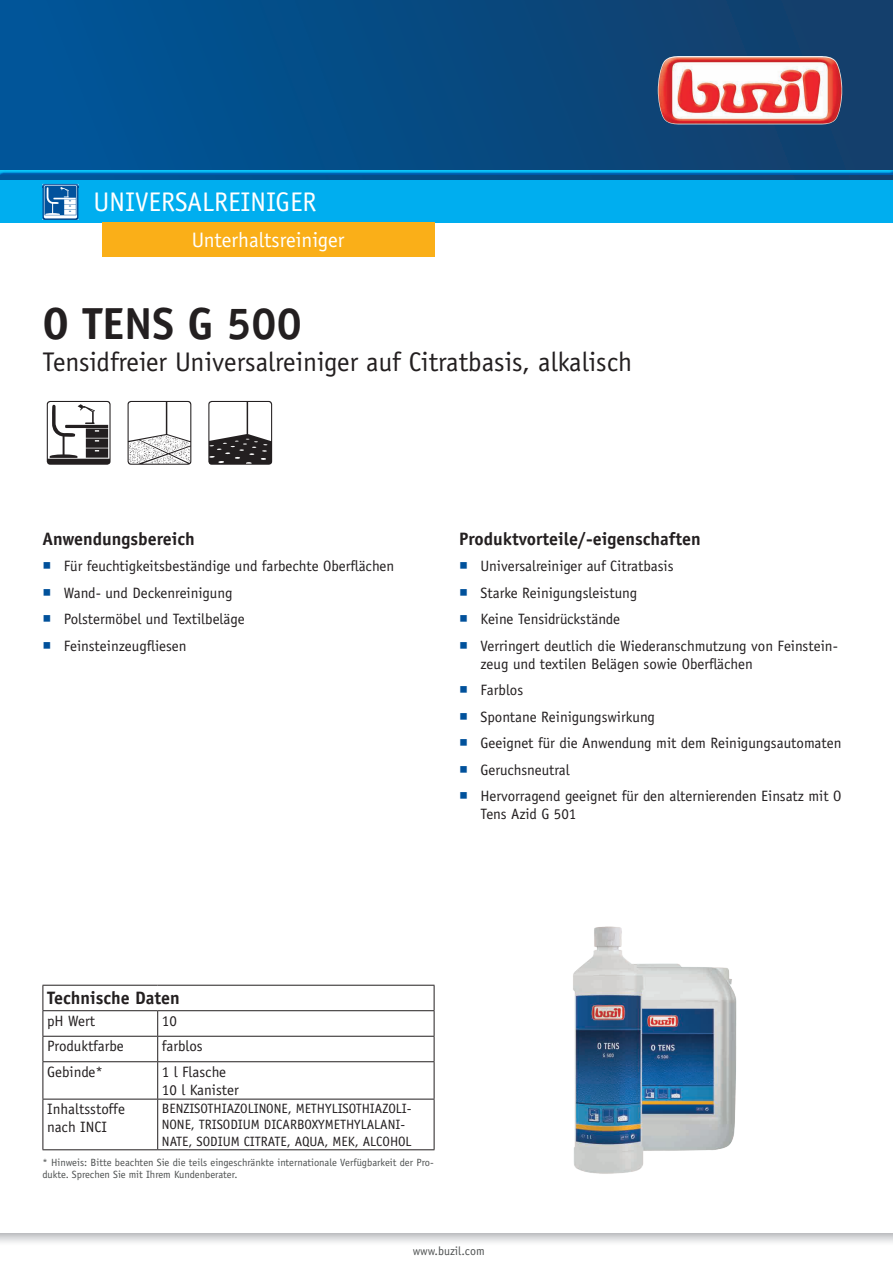
<style>
.page{position:relative;width:893px;height:1263px;background:#fff}
.page>*{position:absolute;margin:0;border:0;box-sizing:border-box;transform-origin:0 0}
.t1{font:700 45px "Officina Sans Std";color:#231f20}
.t2{font:27px "Officina Sans Std";color:#231f20}
.t3{font:27px "Officina Sans Std";color:#fff}
.t4{font:21px "Officina Sans Std";color:#fff}
.t5{font:700 18px "Officina Sans Std";color:#231f20}
.t6{font:15px/18px "Officina Sans Std";color:#231f20}
.t7{font:13.5px/16.2px "Officina Sans Std";color:#231f20}
.t8{font:12px "Officina Sans Std";color:#4e5151}
.t9{font:10.5px/11.7px "Officina Sans Std";color:#4e5151}
.s1{font-family:"Arial Unicode MS";color:#01519b}
</style>
<div class="page">
<div style="left:0;top:0;width:893px;height:180px;background:linear-gradient(to right,#00569a,#143e69)"></div>
<img style="left:658px;top:56px;width:184px;height:68px">
<svg style="left:0;top:1233px;width:893px;height:10px"></svg>
<div style="left:0;top:169px;width:893px;height:6px;background:#015599;opacity:.75"></div>
<div style="left:0;top:180px;width:893px;height:43px;background:#00aeef"></div>
<img style="left:43px;top:184px;width:35px;height:36px">
<svg style="left:44px;top:185px;width:35px;height:33px"></svg>
<div style="left:102px;top:223px;width:333px;height:34px;background:#faaf18"></div>
<svg style="left:47px;top:401px;width:64px;height:64px"></svg>
<svg style="left:128px;top:401px;width:63px;height:64px"></svg>
<svg style="left:208px;top:401px;width:64px;height:64px"></svg>
<hr style="left:43px;top:1036px;width:115px;height:1px;background:#231f20">
<hr style="left:158px;top:1036px;width:276px;height:1px;background:#231f20">
<svg style="left:157px;top:1011px;width:1px;height:50px"></svg>
<hr style="left:43px;top:1061px;width:115px;height:1px;background:#231f20">
<hr style="left:43px;top:1062px;width:1px;height:37px;background:#231f20">
<hr style="left:158px;top:1061px;width:276px;height:1px;background:#231f20">
<hr style="left:157px;top:1062px;width:1px;height:37px;background:#231f20">
<hr style="left:434px;top:1062px;width:1px;height:37px;background:#231f20">
<hr style="left:43px;top:1099px;width:115px;height:1px;background:#231f20">
<hr style="left:43px;top:1099px;width:1px;height:50px;background:#231f20">
<hr style="left:43px;top:1149px;width:115px;height:1px;background:#231f20">
<hr style="left:158px;top:1099px;width:276px;height:1px;background:#231f20">
<hr style="left:157px;top:1099px;width:1px;height:50px;background:#231f20">
<hr style="left:434px;top:1099px;width:1px;height:50px;background:#231f20">
<hr style="left:158px;top:1149px;width:276px;height:1px;background:#231f20">
<hr style="left:43px;top:985px;width:115px;height:1px;background:#231f20">
<svg style="left:43px;top:985px;width:1px;height:76px"></svg>
<hr style="left:158px;top:985px;width:276px;height:1px;background:#231f20">
<svg style="left:434px;top:985px;width:1px;height:76px"></svg>
<hr style="left:43px;top:1010px;width:115px;height:1px;background:#231f20">
<hr style="left:158px;top:1010px;width:276px;height:1px;background:#231f20">
<img style="left:573px;top:926px;width:164px;height:248px">
<h2 class="t3" style="left:94px;top:186px;width:225px">Universalreiniger</h2>
<h3 class="t4" style="left:192px;top:227px;width:154px">Unterhaltsreiniger</h3>
<h1 class="t1" style="left:43px;top:295px;width:261px">O TENS G 500</h1>
<h2 class="t2" style="left:43px;top:346px;width:591px">Tensidfreier Universalreiniger auf Citratbasis, alkalisch</h2>
<p class="t5" style="left:43px;top:527px;width:154px">Anwendungsbereich</p>
<p class="t6" style="left:43px;top:557px;width:353px"><span class="s1">■</span> Für feuchtigkeitsbeständige und farbechte Oberflächen</p>
<p class="t6" style="left:43px;top:583px;width:191px"><span class="s1">■</span> Wand- und Deckenreinigung</p>
<p class="t6" style="left:43px;top:610px;width:204px"><span class="s1">■</span> Polstermöbel und Textilbeläge</p>
<p class="t6" style="left:43px;top:636px;width:146px"><span class="s1">■</span> Feinsteinzeugfliesen</p>
<p class="t5" style="left:459px;top:527px;width:243px">Produktvorteile/-eigenschaften</p>
<p class="t6" style="left:459px;top:557px;width:216px"><span class="s1">■</span> Universalreiniger auf Citratbasis</p>
<p class="t6" style="left:459px;top:583px;width:179px"><span class="s1">■</span> Starke Reinigungsleistung</p>
<p class="t6" style="left:459px;top:610px;width:162px"><span class="s1">■</span> Keine Tensidrückstände</p>
<p class="t6" style="left:480px;top:636px;width:359px;text-indent:-21px"><span class="s1">■</span> Verringert deutlich die Wiederanschmutzung von Feinstein&shy;zeug und textilen Belägen sowie Oberflächen</p>
<p class="t6" style="left:459px;top:681px;width:66px"><span class="s1">■</span> Farblos</p>
<p class="t6" style="left:459px;top:708px;width:197px"><span class="s1">■</span> Spontane Reinigungswirkung</p>
<p class="t6" style="left:459px;top:734px;width:384px"><span class="s1">■</span> Geeignet für die Anwendung mit dem Reinigungsautomaten</p>
<p class="t6" style="left:459px;top:761px;width:112px"><span class="s1">■</span> Geruchsneutral</p>
<p class="t6" style="left:480px;top:787px;width:362px;text-indent:-21px"><span class="s1">■</span> Hervorragend geeignet für den alternierenden Einsatz mit O<br>Tens Azid G 501</p>
<p class="t5" style="left:47px;top:987px;width:134px">Technische Daten</p>
<p class="t6" style="left:47px;top:1012px;width:50px">pH Wert</p>
<p class="t6" style="left:162px;top:1012px;width:16px">10</p>
<p class="t6" style="left:47px;top:1037px;width:78px">Produktfarbe</p>
<p class="t6" style="left:162px;top:1037px;width:42px">farblos</p>
<p class="t6" style="left:47px;top:1063px;width:57px">Gebinde*</p>
<p class="t6" style="left:162px;top:1063px;width:79px">1 l Flasche<br>10 l Kanister</p>
<p class="t6" style="left:47px;top:1100px;width:79px">Inhaltsstoffe nach INCI</p>
<p class="t7" style="left:162px;top:1100px;width:251px">BENZISOTHIAZOLINONE, METHYLISOTHIAZOLI-<br>NONE, TRISODIUM DICARBOXYMETHYLALANI</p>
<p class="t7" style="left:162px;top:1117px;width:250px;text-indent:239px">-<br>NATE, SODIUM CITRATE, AQUA, MEK, ALCOHOL</p>
<p class="t9" style="left:43px;top:1157px;width:393px">* Hinweis: Bitte beachten Sie die teils eingeschränkte internationale Verfügbarkeit der Pro&shy;dukte. Sprechen Sie mit Ihrem Kundenberater.</p>
<p class="t8" style="left:413px;top:1243px;width:74px">www.buzil.com</p>
</div>
